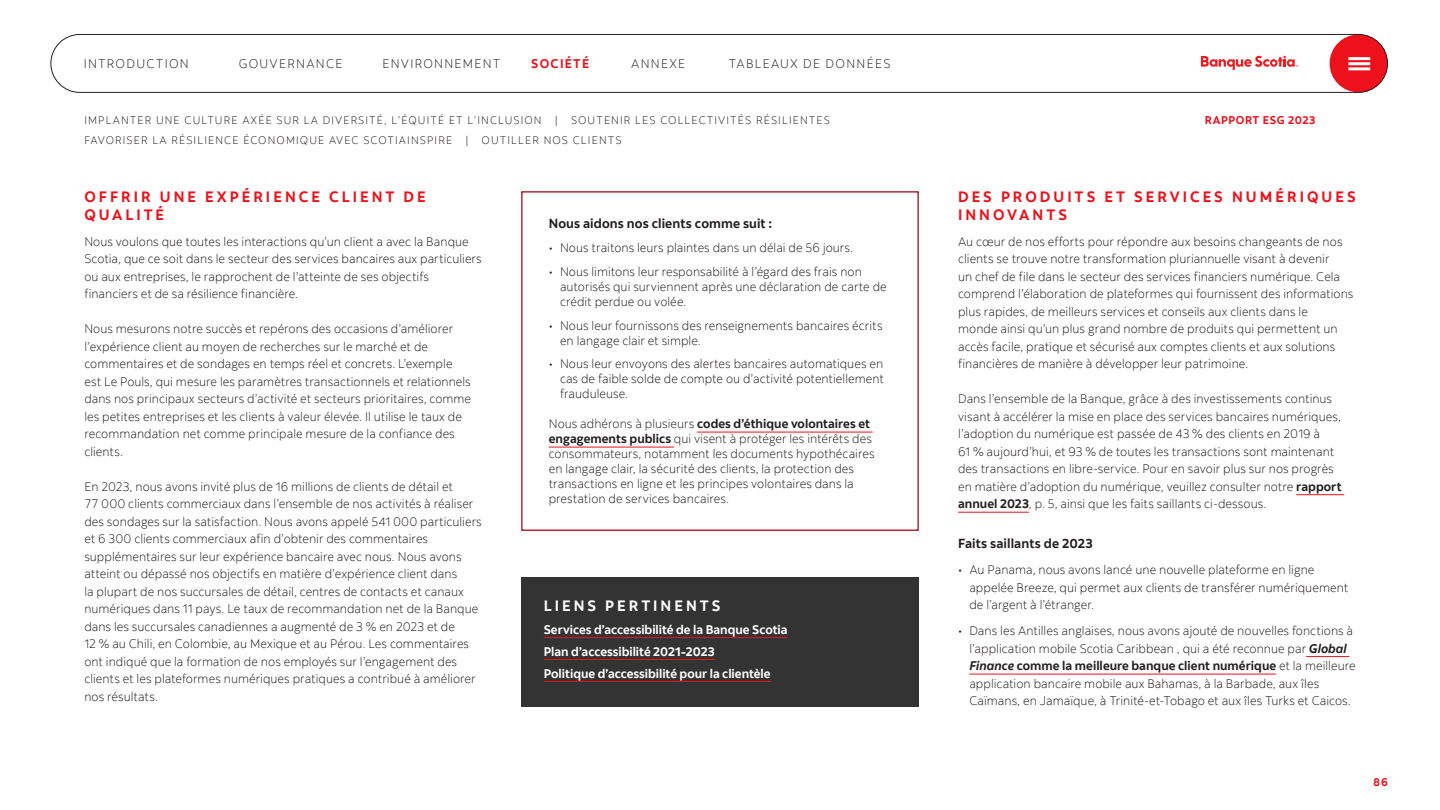
<style>
.page{position:relative;width:1440px;height:810px;background:#fff}
.page>*{position:absolute;margin:0;border:0;box-sizing:border-box;transform-origin:0 0}
.t1{font:700 15px/17.5px "Scotia";letter-spacing:.2em;color:#ec111a}
.H2-Data-Metric{font:700 15px "Scotia";letter-spacing:.2em;color:#fff}
.t2{font:700 13.12px "Scotia";letter-spacing:.005em;color:#231f20}
.Body{font:300 12.5px/17.5px "Scotia";letter-spacing:.005em;color:#231f20}
.Body_rev-wht{font:700 12.5px "Scotia";letter-spacing:-.005em;color:#fff}
.Body-2{font:300 12.5px "Scotia";letter-spacing:.1em;color:#231f20}
.t3{font:700 12.5px "Scotia";letter-spacing:.1em;color:#ec111a}
.t4{font:700 11.25px "Scotia";letter-spacing:.05em;color:#ec111a}
.t5{font:300 11px "Scotia";letter-spacing:.1em;color:#231f20}
.s1{font-weight:700}
.s2{font-weight:700;font-style:italic}
</style>
<div class="page">
<hr style="left:1296px;top:494px;width:48px;height:1px;background:#ec111a">
<hr style="left:958px;top:512px;width:71px;height:1px;background:#ec111a">
<hr style="left:1306px;top:656px;width:43px;height:1px;background:#ec111a">
<hr style="left:969px;top:674px;width:307px;height:1px;background:#ec111a">
<hr style="left:697px;top:432px;width:176px;height:1px;background:#ec111a">
<hr style="left:549px;top:447px;width:125px;height:1px;background:#ec111a">
<div style="left:521px;top:577px;width:398px;height:130px;background:#333"></div>
<hr style="left:544px;top:637px;width:244px;height:1px;background:#ec111a">
<hr style="left:544px;top:659px;width:171px;height:1px;background:#ec111a">
<hr style="left:544px;top:681px;width:227px;height:1px;background:#ec111a">
<div style="left:1330px;top:34px;width:58px;height:58px;background:#ec111a;border-radius:50%"></div>
<hr style="left:1348px;top:57px;width:22px;height:3px;background:#fff">
<hr style="left:1348px;top:62px;width:22px;height:3px;background:#fff">
<hr style="left:1348px;top:67px;width:22px;height:3px;background:#fff">
<svg style="left:1201px;top:56px;width:98px;height:14px"></svg>
<div style="left:51px;top:34px;width:1337px;height:59px;border:1px solid #231f20;border-radius:29px"></div>
<p class="Body-2" style="left:84px;top:56px;width:106px">INTRODUCTION</p>
<p class="Body-2" style="left:239px;top:56px;width:105px">GOUVERNANCE</p>
<p class="Body-2" style="left:382px;top:56px;width:119px">ENVIRONNEMENT</p>
<p class="t3" style="left:531px;top:56px;width:59px">SOCIÉTÉ</p>
<p class="Body" style="left:631px;top:55px;width:56px">ANNEXE</p>
<p class="Body-2" style="left:729px;top:56px;width:163px">TABLEAUX DE DONNÉES</p>
<p class="t5" style="left:84px;top:113px;width:747px">IMPLANTER UNE CULTURE AXÉE SUR LA DIVERSITÉ, L’ÉQUITÉ ET L’INCLUSION | SOUTENIR LES COLLECTIVITÉS RÉSILIENTES</p>
<p class="t4" style="left:1205px;top:113px;width:112px">RAPPORT ESG 2023</p>
<p class="t5" style="left:84px;top:133px;width:539px">FAVORISER LA RÉSILIENCE ÉCONOMIQUE AVEC SCOTIAINSPIRE | OUTILLER NOS CLIENTS</p>
<h2 class="t1" style="left:84px;top:188px;width:343px">OFFRIR UNE EXPÉRIENCE CLIENT DE<br>QUALITÉ</h2>
<p class="Body" style="left:84px;top:233px;width:399px">Nous voulons que toutes les interactions qu’un client a avec la Banque Scotia, que ce soit dans le secteur des services bancaires aux particuliers ou aux entreprises, le rapprochent de l’atteinte de ses objectifs financiers et de sa résilience financière.</p>
<p class="Body" style="left:84px;top:320px;width:388px">Nous mesurons notre succès et repérons des occasions d’améliorer l’expérience client au moyen de recherches sur le marché et de commentaires et de sondages en temps réel et concrets. L’exemple est Le Pouls, qui mesure les paramètres transactionnels et relationnels dans nos principaux secteurs d’activité et secteurs prioritaires, comme les petites entreprises et les clients à valeur élevée. Il utilise le taux de recommandation net comme principale mesure de la confiance des clients.</p>
<p class="Body" style="left:84px;top:478px;width:399px">En 2023, nous avons invité plus de 16 millions de clients de détail et<br>77 000 clients commerciaux dans l’ensemble de nos activités à réaliser des sondages sur la satisfaction. Nous avons appelé 541 000 particuliers et 6 300 clients commerciaux afin d’obtenir des commentaires supplémentaires sur leur expérience bancaire avec nous. Nous avons atteint ou dépassé nos objectifs en matière d’expérience client dans<br>la plupart de nos succursales de détail, centres de contacts et canaux numériques dans 11 pays. Le taux de recommandation net de la Banque dans les succursales canadiennes a augmenté de 3 % en 2023 et de<br>12 % au Chili, en Colombie, au Mexique et au Pérou. Les commentaires ont indiqué que la formation de nos employés sur l’engagement des clients et les plateformes numériques pratiques a contribué à améliorer nos résultats.</p>
<h3 class="t2" style="left:549px;top:215px;width:225px">Nous aidons nos clients comme suit :</h3>
<p class="Body" style="left:549px;top:239px;width:306px">• Nous traitons leurs plaintes dans un délai de 56 jours.</p>
<p class="Body" style="left:560px;top:264px;width:328px;line-height:15px;text-indent:-11px">• Nous limitons leur responsabilité à l’égard des frais non autorisés qui surviennent après une déclaration de carte de crédit perdue ou volée.</p>
<p class="Body" style="left:560px;top:318px;width:324px;line-height:15px;text-indent:-11px">• Nous leur fournissons des renseignements bancaires écrits en langage clair et simple.</p>
<p class="Body" style="left:560px;top:356px;width:325px;line-height:15px;text-align:justify;text-indent:-11px">• Nous leur envoyons des alertes bancaires automatiques en cas de faible solde de compte ou d’activité potentiellement frauduleuse.</p>
<p class="Body" style="left:549px;top:416px;width:327px;line-height:15px">Nous adhérons à plusieurs <span class="s1">codes d’éthique volontaires et engagements publics</span> qui visent à protéger les intérêts des consommateurs, notamment les documents hypothécaires en langage clair, la sécurité des clients, la protection des transactions en ligne et les principes volontaires dans la prestation de services bancaires.</p>
<p class="H2-Data-Metric" style="left:544px;top:596px;width:178px">LIENS PERTINENTS</p>
<p class="Body_rev-wht" style="left:544px;top:622px;width:245px">Services d’accessibilité de la Banque Scotia</p>
<p class="Body_rev-wht" style="left:544px;top:643px;width:172px">Plan d’accessibilité 2021-2023</p>
<p class="Body_rev-wht" style="left:544px;top:665px;width:228px">Politique d’accessibilité pour la clientèle</p>
<h2 class="t1" style="left:958px;top:188px;width:399px">DES PRODUITS ET SERVICES NUMÉRIQUES<br>INNOVANTS</h2>
<p class="Body" style="left:958px;top:233px;width:397px">Au cœur de nos efforts pour répondre aux besoins changeants de nos clients se trouve notre transformation pluriannuelle visant à devenir<br>un chef de file dans le secteur des services financiers numérique. Cela comprend l’élaboration de plateformes qui fournissent des informations plus rapides, de meilleurs services et conseils aux clients dans le<br>monde ainsi qu’un plus grand nombre de produits qui permettent un accès facile, pratique et sécurisé aux comptes clients et aux solutions financières de manière à développer leur patrimoine.</p>
<p class="Body" style="left:958px;top:390px;width:385px">Dans l’ensemble de la Banque, grâce à des investissements continus visant à accélérer la mise en place des services bancaires numériques, l’adoption du numérique est passée de 43 % des clients en 2019 à<br>61 % aujourd’hui, et 93 % de toutes les transactions sont maintenant des transactions en libre-service. Pour en savoir plus sur nos progrès en matière d’adoption du numérique, veuillez consulter notre <span class="s1">rapport annuel 2023</span>, p. 5, ainsi que les faits saillants ci-dessous.</p>
<h3 class="t2" style="left:958px;top:535px;width:136px">Faits saillants de 2023</h3>
<p class="Body" style="left:969px;top:561px;width:380px;text-indent:-11px">• Au Panama, nous avons lancé une nouvelle plateforme en ligne appelée Breeze, qui permet aux clients de transférer numériquement de l’argent à l’étranger.</p>
<p class="Body" style="left:969px;top:622px;width:388px;text-indent:-11px">• Dans les Antilles anglaises, nous avons ajouté de nouvelles fonctions à l’application mobile Scotia Caribbean , qui a été reconnue par <span class="s2">Global Finance</span> <span class="s1">comme la meilleure banque client numérique</span> et la meilleure application bancaire mobile aux Bahamas, à la Barbade, aux îles Caïmans, en Jamaïque, à Trinité-et-Tobago et aux îles Turks et Caicos.</p>
<p class="t4" style="left:1373px;top:775px;width:16px">86</p>
</div>
